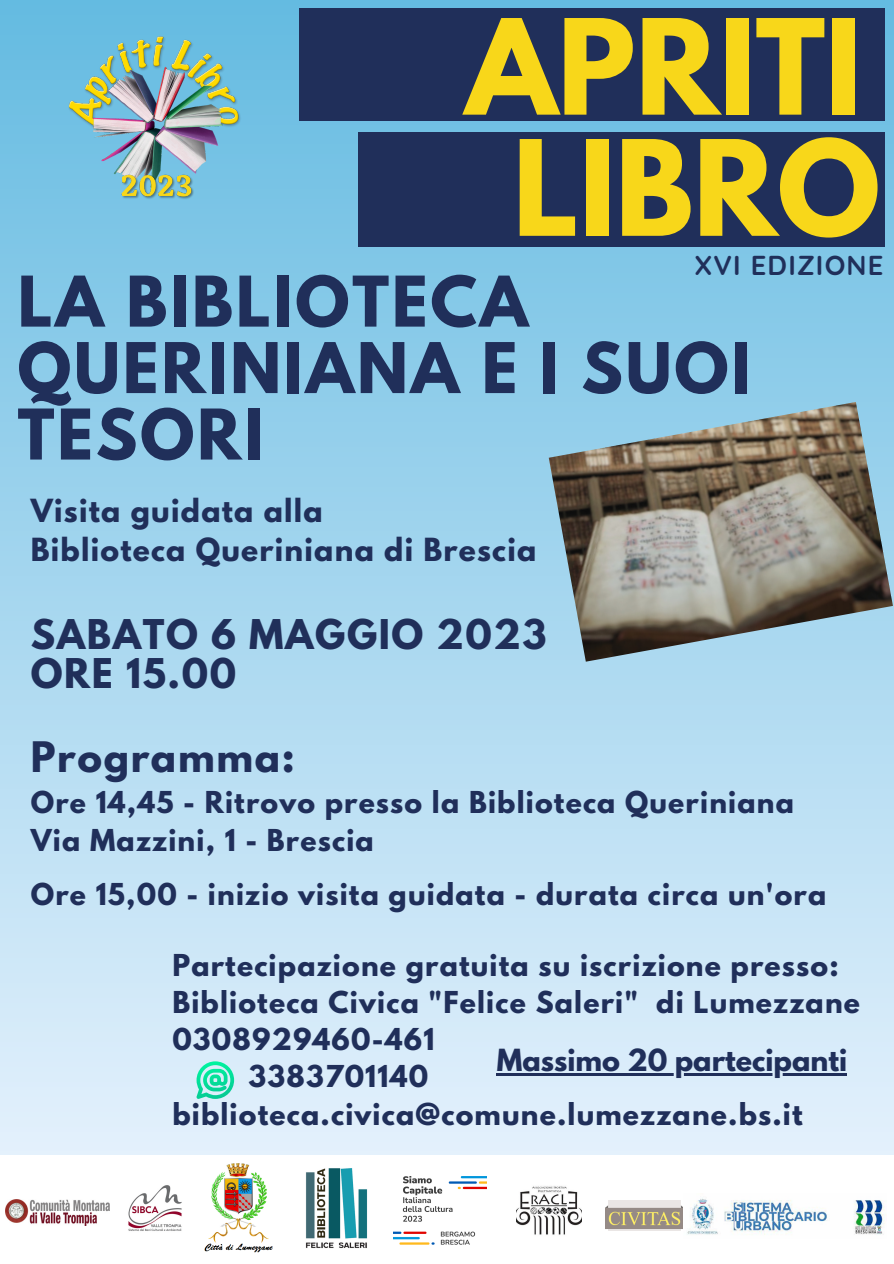
<style>
.page{position:relative;width:894px;height:1264px;background:#fff}
.page>*{position:absolute;margin:0;border:0;box-sizing:border-box;transform-origin:0 0}
.t1{font:700 117.3px "League Spartan";color:#f8d71a}
.t2{font:700 117.15px "League Spartan";color:#f8d71a}
.t3{font:700 61.8px/66.4px "League Spartan";letter-spacing:.045em;color:#202f5a}
.t4{font:700 37.2px "League Spartan";letter-spacing:.045em;color:#202f5a}
.t5{font:700 36.3px/39.5px "League Spartan";letter-spacing:.045em;color:#202f5a}
.t6{font:700 28.2px/39.5px "League Spartan";letter-spacing:.045em;color:#202f5a}
.t7{font:700 27.3px "Quicksand";letter-spacing:.045em;color:#202f5a}
.t8{font:700 27px "League Spartan";color:#202f5a}
.t9{font:700 26.7px/37.2px "League Spartan";letter-spacing:.045em;color:#202f5a}
</style>
<div class="page">
<div style="left:0;top:0;width:893px;height:1263px;background:linear-gradient(to bottom,#63bae0,#f0f6ff)"></div>
<div style="left:298px;top:8px;width:586px;height:113px;background:#202f5a"></div>
<div style="left:358px;top:132px;width:526px;height:115px;background:#202f5a"></div>
<img style="left:63px;top:26px;width:184px;height:173px">
<img style="left:118px;top:160px;width:80px;height:62px">
<div style="left:0;top:1154px;width:893px;height:109px;background:#fff"></div>
<img style="left:204px;top:1163px;width:69px;height:90px">
<img style="left:128px;top:1185px;width:54px;height:46px">
<img style="left:605px;top:1200px;width:78px;height:30px">
<img style="left:5px;top:1199px;width:104px;height:26px">
<img style="left:305px;top:1168px;width:63px;height:81px">
<img style="left:516px;top:1186px;width:65px;height:49px">
<img style="left:393px;top:1176px;width:93px;height:69px">
<svg style="left:196px;top:1061px;width:38px;height:38px"></svg>
<img style="left:548px;top:402px;width:344px;height:259px">
<img style="left:687px;top:1198px;width:199px;height:37px">
<hr style="left:496px;top:1072px;width:350px;height:3px;background:#202f5a">
<h2 class="t2" style="left:465px;top:9px;width:397px">APRITI</h2>
<h1 class="t1" style="left:512px;top:130px;width:369px">LIBRO</h1>
<h3 class="t3" style="left:18px;top:276px;width:734px">LA BIBLIOTECA<br>QUERINIANA E I SUOI<br>TESORI</h3>
<p class="t6" style="left:31px;top:494px;width:507px">Visita guidata alla<br>Biblioteca Queriniana di Brescia</p>
<p class="t7" style="left:694px;top:247px;width:190px">XVI EDIZIONE</p>
<h3 class="t5" style="left:31px;top:619px;width:517px">SABATO 6 MAGGIO 2023<br>ORE 15.00</h3>
<h3 class="t4" style="left:31px;top:738px;width:265px">Programma:</h3>
<p class="t9" style="left:31px;top:787px;width:764px">Ore 14,45 - Ritrovo presso la Biblioteca Queriniana<br>Via Mazzini, 1 - Brescia</p>
<p class="t9" style="left:31px;top:879px;width:796px">Ore 15,00 - inizio visita guidata - durata circa un'ora</p>
<p class="t9" style="left:172px;top:950px;width:667px">Partecipazione gratuita su iscrizione presso:</p>
<p class="t9" style="left:172px;top:987px;width:689px">Biblioteca Civica "Felice Saleri" di Lumezzane</p>
<p class="t9" style="left:172px;top:1024px;width:263px">0308929460-461</p>
<p class="t9" style="left:248px;top:1061px;width:181px">3383701140</p>
<p class="t9" style="left:172px;top:1098px;width:631px">biblioteca.civica@comune.lumezzane.bs.it</p>
<p class="t8" style="left:496px;top:1046px;width:352px">Massimo 20 partecipanti</p>
</div>
